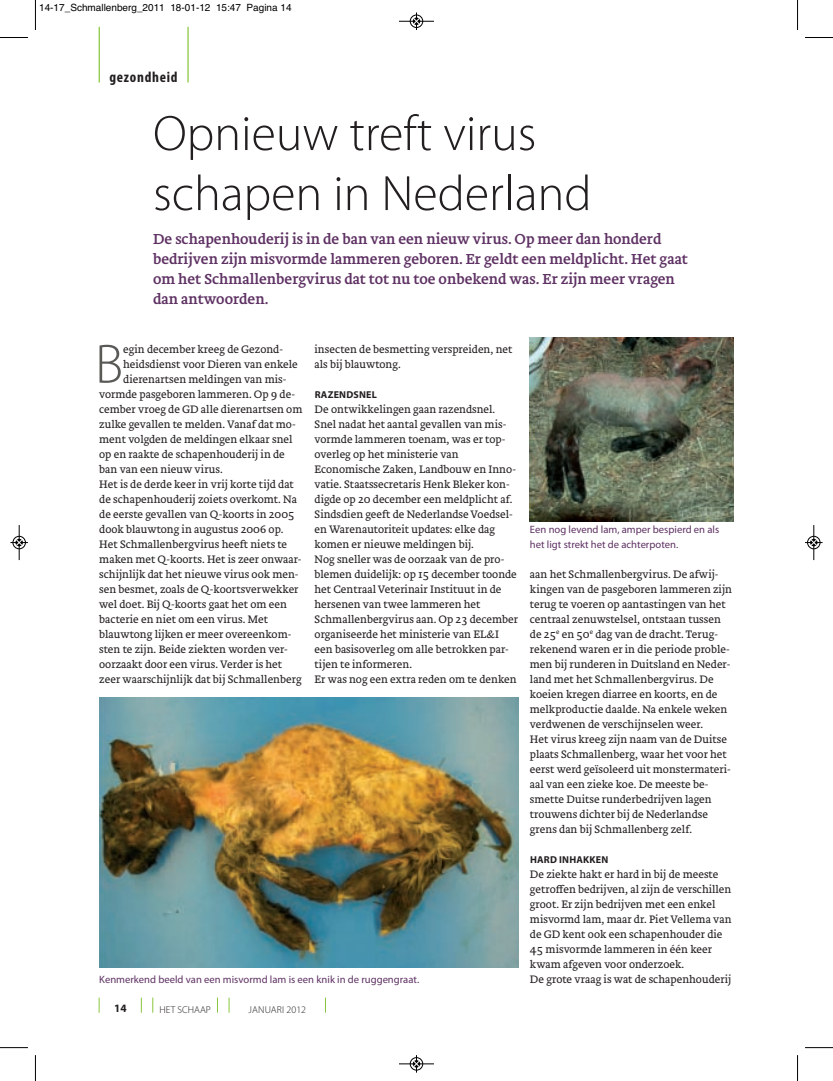
<style>
.page{position:relative;width:833px;height:1081px;background:#fff}
.page>*{position:absolute;margin:0;border:0;box-sizing:border-box;transform-origin:0 0}
.t1{font:300 55.75px "Myriad Pro";color:#595956}
.t2{font:300 50px/60px "Myriad Pro";color:#231f20}
.t3{font:15px/20px "Brioni Text Std";color:#5e3163}
.t4{font:700 condensed 15px "Myriad Pro";letter-spacing:.05em;color:#231f20}
.t5{font:300 11.25px/15px "Brioni Text Std";color:#231f20}
.t6{font:700 11.25px "Myriad Pro";color:#231f20}
.t7{font:10.62px/15px "Myriad Pro";color:#5e3163}
.t8{font:10px "Helvetica";color:#000}
.t9{font:700 10px "Myriad Pro";letter-spacing:.02em;color:#231f20}
.t10{font:300 10px "Myriad Pro";letter-spacing:.02em;color:#231f20}
.t11{font:300 10px "Myriad Pro";color:#231f20}
</style>
<div class="page">
<img style="left:99px;top:698px;width:419px;height:270px">
<svg style="left:99px;top:997px;width:1px;height:15px"></svg>
<svg style="left:141px;top:997px;width:1px;height:15px"></svg>
<svg style="left:152px;top:997px;width:1px;height:15px"></svg>
<svg style="left:217px;top:997px;width:1px;height:15px"></svg>
<svg style="left:229px;top:997px;width:1px;height:15px"></svg>
<svg style="left:325px;top:997px;width:1px;height:15px"></svg>
<hr style="left:99px;top:27px;width:1px;height:55px;background:#8bc63e">
<hr style="left:187px;top:27px;width:2px;height:55px;background:#8bc63e">
<img style="left:530px;top:338px;width:203px;height:184px">
<hr style="left:35px;top:0;width:1px;height:30px;background:#000">
<svg style="left:0;top:37px;width:28px;height:1px"></svg>
<hr style="left:797px;top:0;width:1px;height:30px;background:#000">
<svg style="left:805px;top:37px;width:28px;height:1px"></svg>
<svg style="left:35px;top:1055px;width:1px;height:26px"></svg>
<svg style="left:0;top:1047px;width:28px;height:1px"></svg>
<svg style="left:797px;top:1055px;width:1px;height:26px"></svg>
<svg style="left:805px;top:1047px;width:28px;height:1px"></svg>
<hr style="left:399px;top:21px;width:35px;height:1px;background:#000">
<div style="left:410px;top:15px;width:13px;height:13px;border:1px solid #000;border-radius:50%"></div>
<svg style="left:413px;top:12px;width:7px;height:18px"></svg>
<hr style="left:399px;top:1063px;width:35px;height:1px;background:#000">
<div style="left:410px;top:1057px;width:13px;height:13px;border:1px solid #000;border-radius:50%"></div>
<svg style="left:413px;top:1055px;width:7px;height:17px"></svg>
<hr style="left:19px;top:525px;width:1px;height:35px;background:#000">
<div style="left:13px;top:536px;width:13px;height:13px;border:1px solid #000;border-radius:50%"></div>
<svg style="left:10px;top:539px;width:18px;height:7px"></svg>
<hr style="left:813px;top:525px;width:1px;height:35px;background:#000">
<div style="left:807px;top:536px;width:13px;height:13px;border:1px solid #000;border-radius:50%"></div>
<svg style="left:805px;top:539px;width:17px;height:7px"></svg>
<p class="t8" style="left:39px;top:4px;width:254px">14-17_Schmallenberg_2011 18-01-12 15:47 Pagina 14</p>
<p class="t4" style="left:109px;top:68px;width:70px">gezondheid</p>
<p class="t2" style="left:153px;top:107px;width:440px">Opnieuw treft virus schapen in Nederland</p>
<p class="t3" style="left:153px;top:231px;width:536px">De schapenhouderij is in de ban van een nieuw virus. Op meer dan honderd bedrijven zijn misvormde lammeren geboren. Er geldt een meldplicht. Het gaat om het Schmallenbergvirus dat tot nu toe onbekend was. Er zijn meer vragen dan antwoorden.</p>
<p class="t5" style="left:123px;top:342px;width:161px">egin december kreeg de Gezond-</p>
<p class="t5" style="left:123px;top:357px;width:176px">heidsdienst voor Dieren van enkele</p>
<p class="t5" style="left:123px;top:372px;width:165px">dierenartsen meldingen van mis-</p>
<p class="t5" style="left:99px;top:387px;width:197px">vormde pasgeboren lammeren. Op 9 de-</p>
<p class="t5" style="left:99px;top:402px;width:205px">cember vroeg de GD alle dierenartsen om</p>
<p class="t5" style="left:99px;top:417px;width:198px">zulke gevallen te melden. Vanaf dat mo-</p>
<p class="t5" style="left:99px;top:432px;width:195px">ment volgden de meldingen elkaar snel</p>
<p class="t5" style="left:99px;top:447px;width:187px">op en raakte de schapenhouderij in de</p>
<p class="t5" style="left:99px;top:462px;width:125px">ban van een nieuw virus.</p>
<p class="t5" style="left:99px;top:477px;width:196px">Het is de derde keer in vrij korte tijd dat</p>
<p class="t5" style="left:99px;top:492px;width:199px">de schapenhouderij zoiets overkomt. Na</p>
<p class="t5" style="left:99px;top:507px;width:197px">de eerste gevallen van Q-koorts in 2005</p>
<p class="t5" style="left:99px;top:522px;width:186px">dook blauwtong in augustus 2006 op.</p>
<p class="t5" style="left:99px;top:537px;width:189px">Het Schmallenbergvirus heeft niets te</p>
<p class="t5" style="left:99px;top:552px;width:204px">maken met Q-koorts. Het is zeer onwaar-</p>
<p class="t5" style="left:99px;top:567px;width:201px">schijnlijk dat het nieuwe virus ook men-</p>
<p class="t5" style="left:99px;top:582px;width:201px">sen besmet, zoals de Q-koortsverwekker</p>
<p class="t5" style="left:99px;top:597px;width:189px">wel doet. Bij Q-koorts gaat het om een</p>
<p class="t5" style="left:99px;top:612px;width:170px">bacterie en niet om een virus. Met</p>
<p class="t5" style="left:99px;top:627px;width:194px">blauwtong lijken er meer overeenkom-</p>
<p class="t5" style="left:99px;top:642px;width:190px">sten te zijn. Beide ziekten worden ver-</p>
<p class="t5" style="left:99px;top:657px;width:184px">oorzaakt door een virus. Verder is het</p>
<p class="t5" style="left:99px;top:672px;width:204px">zeer waarschijnlijk dat bij Schmallenberg</p>
<p class="t5" style="left:314px;top:342px;width:199px">insecten de besmetting verspreiden, net als bij blauwtong.</p>
<p class="t9" style="left:315px;top:390px;width:64px">RAZENDSNEL</p>
<p class="t5" style="left:314px;top:402px;width:205px">De ontwikkelingen gaan razendsnel.<br>Snel nadat het aantal gevallen van mis&shy;vormde lammeren toenam, was er top&shy;overleg op het ministerie van Economische Zaken, Landbouw en Inno&shy;vatie. Staatssecretaris Henk Bleker kon&shy;digde op 20 december een meldplicht af.<br>Sindsdien geeft de Nederlandse Voedsel&shy;en Warenautoriteit updates: elke dag komen er nieuwe meldingen bij.<br>Nog sneller was de oorzaak van de pro&shy;blemen duidelijk: op 15 december toonde het Centraal Veterinair Instituut in de hersenen van twee lammeren het Schmallenbergvirus aan. Op 23 december organiseerde het ministerie van EL&amp;I een basisoverleg om alle betrokken par&shy;tijen te informeren.<br>Er was nog een extra reden om te denken</p>
<p class="t1" style="left:95px;top:343px;width:30px">B</p>
<p class="t7" style="left:530px;top:521px;width:191px">Een nog levend lam, amper bespierd en als het ligt strekt het de achterpoten.</p>
<p class="t5" style="left:530px;top:567px;width:204px">aan het Schmallenbergvirus. De afwij&shy;kingen van de pasgeboren lammeren zijn terug te voeren op aantastingen van het centraal zenuwstelsel, ontstaan tussen de 25<sup>e</sup> en 50<sup>e</sup> dag van de dracht. Terug&shy;rekenend waren er in die periode proble&shy;men bij runderen in Duitsland en Neder&shy;land met het Schmallenbergvirus. De koeien kregen diarree en koorts, en de melkproductie daalde. Na enkele weken verdwenen de verschijnselen weer.<br>Het virus kreeg zijn naam van de Duitse plaats Schmallenberg, waar het voor het eerst werd geïsoleerd uit monstermateri&shy;aal van een zieke koe. De meeste be&shy;smette Duitse runderbedrijven lagen trouwens dichter bij de Nederlandse grens dan bij Schmallenberg zelf.</p>
<p class="t9" style="left:530px;top:855px;width:80px">HARD INHAKKEN</p>
<p class="t5" style="left:530px;top:867px;width:203px">De ziekte hakt er hard in bij de meeste getroffen bedrijven, al zijn de verschillen groot. Er zijn bedrijven met een enkel misvormd lam, maar dr. Piet Vellema van de GD kent ook een schapenhouder die 45 misvormde lammeren in één keer kwam afgeven voor onderzoek.<br>De grote vraag is wat de schapenhouderij</p>
<p class="t7" style="left:99px;top:971px;width:321px">Kenmerkend beeld van een misvormd lam is een knik in de ruggengraat.</p>
<p class="t6" style="left:114px;top:1004px;width:14px">14</p>
<p class="t11" style="left:160px;top:1005px;width:53px">HET SCHAAP</p>
<p class="t10" style="left:248px;top:1005px;width:59px">JANUARI 2012</p>
</div>
